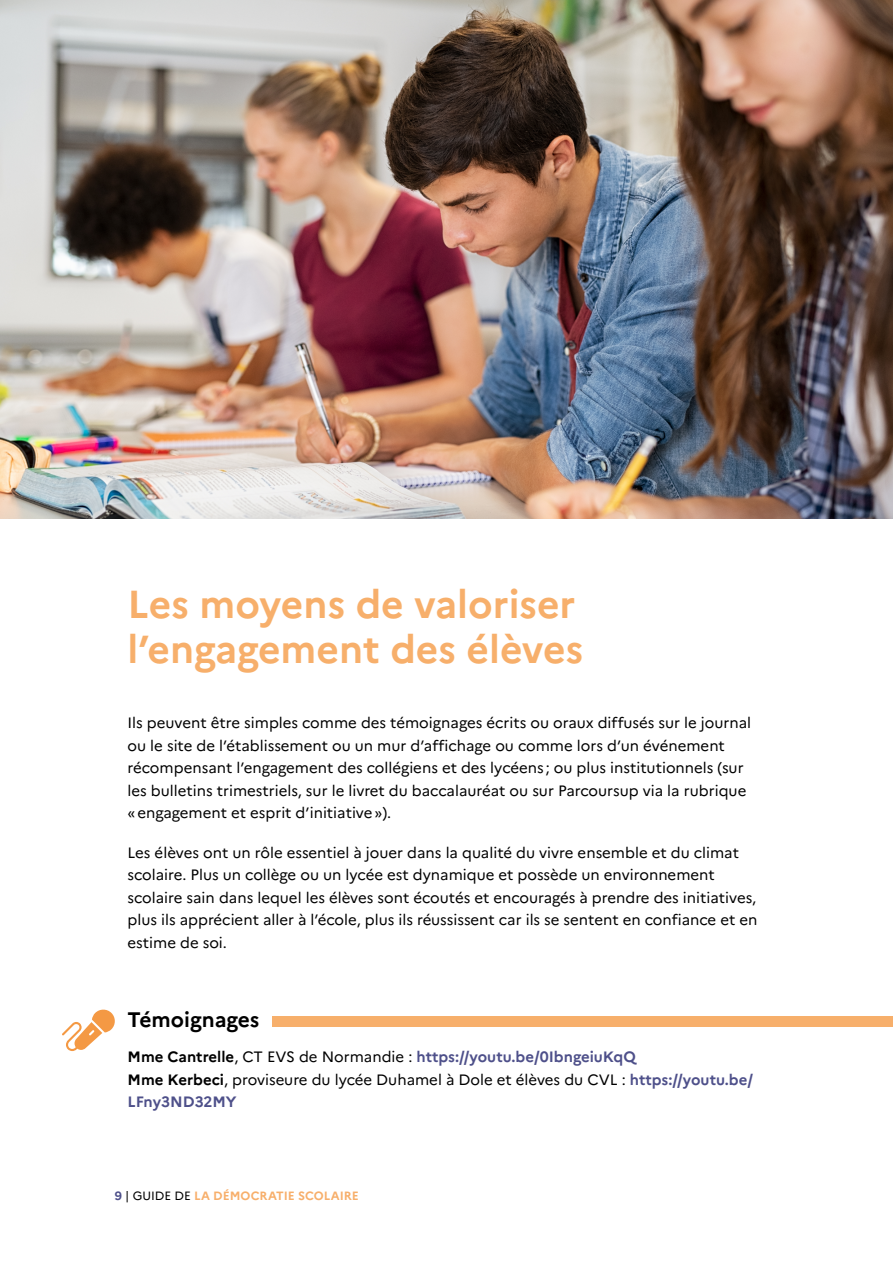
<style>
.page{position:relative;width:893px;height:1263px;background:#fff}
.page>*{position:absolute;margin:0;border:0;box-sizing:border-box;transform-origin:0 0}
.t1{font:700 39px/45px "Marianne";color:#f7af6b}
.t2{font:700 21px "Marianne";color:#000}
.t3{font:15px/22.5px "Marianne";color:#000}
.t4{font:700 12px "Marianne";color:#f7af6b}
.s1{font-weight:700}
.s2{font-weight:700;color:#4e508a}
.s3{color:#4e508a}
.s4{font-weight:400;color:#000}
</style>
<div class="page">
<div style="left:272px;top:1016px;width:621px;height:10px;background:#f7af6b"></div>
<svg style="left:62px;top:1009px;width:53px;height:42px"></svg>
<img style="left:0;top:0;width:893px;height:519px">
<h1 class="t1" style="left:128px;top:582px;width:457px">Les moyens de valoriser l’engagement des élèves</h1>
<p class="t3" style="left:128px;top:712px;width:625px">Ils peuvent être simples comme des témoignages écrits ou oraux diffusés sur le journal ou le site de l’établissement ou un mur d’affichage ou comme lors d’un événement récompensant l’engagement des collégiens et des lycéens ; ou plus institutionnels (sur les bulletins trimestriels, sur le livret du baccalauréat ou sur Parcoursup via la rubrique «engagement et esprit d’initiative»).</p>
<p class="t3" style="left:128px;top:841px;width:631px">Les élèves ont un rôle essentiel à jouer dans la qualité du vivre ensemble et du climat scolaire. Plus un collège ou un lycée est dynamique et possède un environnement scolaire sain dans lequel les élèves sont écoutés et encouragés à prendre des initiatives, plus ils apprécient aller à l’école, plus ils réussissent car ils se sentent en confiance et en estime de soi.</p>
<h2 class="t2" style="left:128px;top:1006px;width:133px">Témoignages</h2>
<p class="t3" style="left:128px;top:1045px;width:627px"><span class="s1">Mme Cantrelle</span>, CT EVS de Normandie : <span class="s2">https://youtu.be/0IbngeiuKqQ<br></span><span class="s1">Mme Kerbeci</span>, proviseure du lycée Duhamel à Dole et élèves du CVL : <span class="s2">https://youtu.be/<br>LFny3ND32MY</span></p>
<p class="t4" style="left:115px;top:1188px;width:246px"><span class="s3">9</span> <span class="s4">| GUIDE DE</span> LA DÉMOCRATIE SCOLAIRE</p>
</div>
